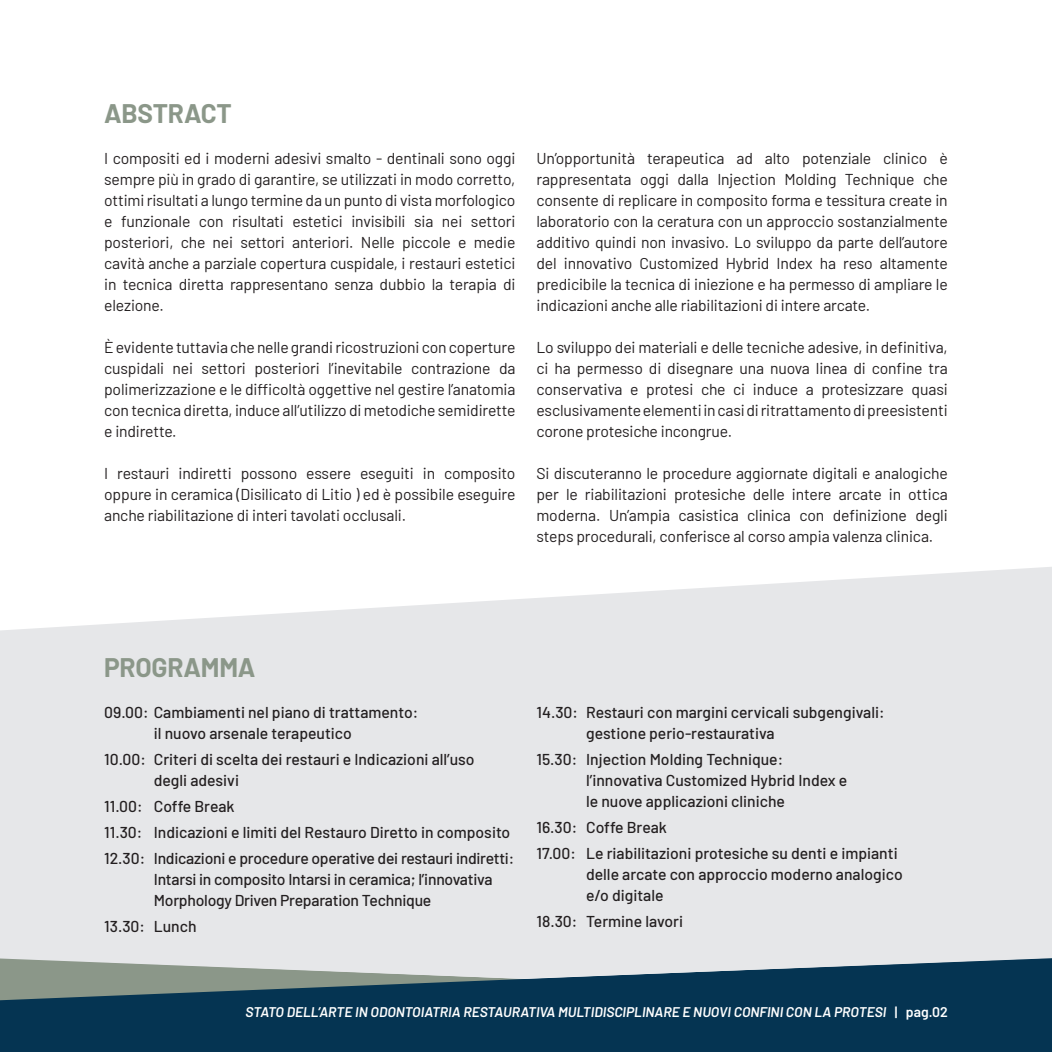
<style>
.page{position:relative;width:1052px;height:1052px;background:#fff}
.page>*{position:absolute;margin:0;border:0;box-sizing:border-box;transform-origin:0 0}
.t1{font:700 26.25px "Barlow";letter-spacing:-.01em;color:#8b9789}
.t2{font:15.75px/21px "Barlow";letter-spacing:-.01em;color:#231f20;text-align:justify}
.t3{font:500 15.75px/21px "Barlow";color:#231f20}
.t4{font:italic 600 14px "Barlow";color:#fff}
.s1{font-style:normal}
</style>
<div class="page">
<svg style="left:0;top:978px;width:1052px;height:74px;background:#0f3b56"></svg>
<svg style="left:0;top:567px;width:1052px;height:411px;background:#e4e5e7"></svg>
<h1 class="t1" style="left:104px;top:94px;width:129px">ABSTRACT</h1>
<p class="t2" style="left:104px;top:147px;width:413px">I compositi ed i moderni adesivi smalto - dentinali sono oggi sempre più in grado di garantire, se utilizzati in modo corretto, ottimi risultati a lungo termine da un punto di vista morfologico e funzionale con risultati estetici invisibili sia nei settori posteriori, che nei settori anteriori. Nelle piccole e medie cavità anche a parziale copertura cuspidale, i restauri estetici in tecnica diretta rappresentano senza dubbio la terapia di elezione.</p>
<p class="t2" style="left:104px;top:336px;width:413px">È evidente tuttavia che nelle grandi ricostruzioni con coperture cuspidali nei settori posteriori l’inevitabile contrazione da polimerizzazione e le difficoltà oggettive nel gestire l’anatomia con tecnica diretta, induce all’utilizzo di metodiche semidirette e indirette.</p>
<p class="t2" style="left:104px;top:462px;width:413px">I restauri indiretti possono essere eseguiti in composito oppure in ceramica (Disilicato di Litio ) ed è possibile eseguire anche riabilitazione di interi tavolati occlusali.</p>
<p class="t2" style="left:536px;top:147px;width:413px">Un’opportunità terapeutica ad alto potenziale clinico è rappresentata oggi dalla Injection Molding Technique che consente di replicare in composito forma e tessitura create in laboratorio con la ceratura con un approccio sostanzialmente additivo quindi non invasivo. Lo sviluppo da parte dell’autore del innovativo Customized Hybrid Index ha reso altamente predicibile la tecnica di iniezione e ha permesso di ampliare le indicazioni anche alle riabilitazioni di intere arcate.</p>
<p class="t2" style="left:536px;top:336px;width:413px">Lo sviluppo dei materiali e delle tecniche adesive, in definitiva, ci ha permesso di disegnare una nuova linea di confine tra conservativa e protesi che ci induce a protesizzare quasi esclusivamente elementi in casi di ritrattamento di preesistenti corone protesiche incongrue.</p>
<p class="t2" style="left:536px;top:462px;width:413px">Si discuteranno le procedure aggiornate digitali e analogiche per le riabilitazioni protesiche delle intere arcate in ottica moderna. Un’ampia casistica clinica con definizione degli steps procedurali, conferisce al corso ampia valenza clinica.</p>
<h1 class="t1" style="left:104px;top:648px;width:153px">PROGRAMMA</h1>
<p class="t3" style="left:154px;top:700px;width:266px;text-indent:-50px">09.00: Cambiamenti nel piano di trattamento: il nuovo arsenale terapeutico</p>
<p class="t3" style="left:154px;top:747px;width:322px;text-indent:-50px">10.00: Criteri di scelta dei restauri e Indicazioni all’uso degli adesivi</p>
<p class="t3" style="left:104px;top:792px;width:411px;line-height:25.9px">11.00: Coffe Break<br>11.30: Indicazioni e limiti del Restauro Diretto in composito<br>12.30: Indicazioni e procedure operative dei restauri indiretti:</p>
<p class="t3" style="left:154px;top:867px;width:340px">Intarsi in composito Intarsi in ceramica; l’innovativa<br>Morphology Driven Preparation Technique</p>
<p class="t3" style="left:104px;top:914px;width:94px">13.30: Lunch</p>
<p class="t3" style="left:586px;top:700px;width:300px;text-indent:-50px">14.30: Restauri con margini cervicali subgengivali: gestione perio-restaurativa</p>
<p class="t3" style="left:586px;top:747px;width:263px;text-indent:-50px">15.30: Injection Molding Technique: l’innovativa Customized Hybrid Index e le nuove applicazioni cliniche</p>
<p class="t3" style="left:536px;top:813px;width:363px;line-height:25.9px">16.30: Coffe Break<br>17.00: Le riabilitazioni protesiche su denti e impianti</p>
<p class="t3" style="left:586px;top:862px;width:318px">delle arcate con approccio moderno analogico e/o digitale</p>
<p class="t3" style="left:536px;top:909px;width:148px">18.30: Termine lavori</p>
<p class="t4" style="left:246px;top:1002px;width:703px">STATO DELL’ARTE IN ODONTOIATRIA RESTAURATIVA MULTIDISCIPLINARE E NUOVI CONFINI CON LA PROTESI <span class="s1">| pag.02</span></p>
</div>
